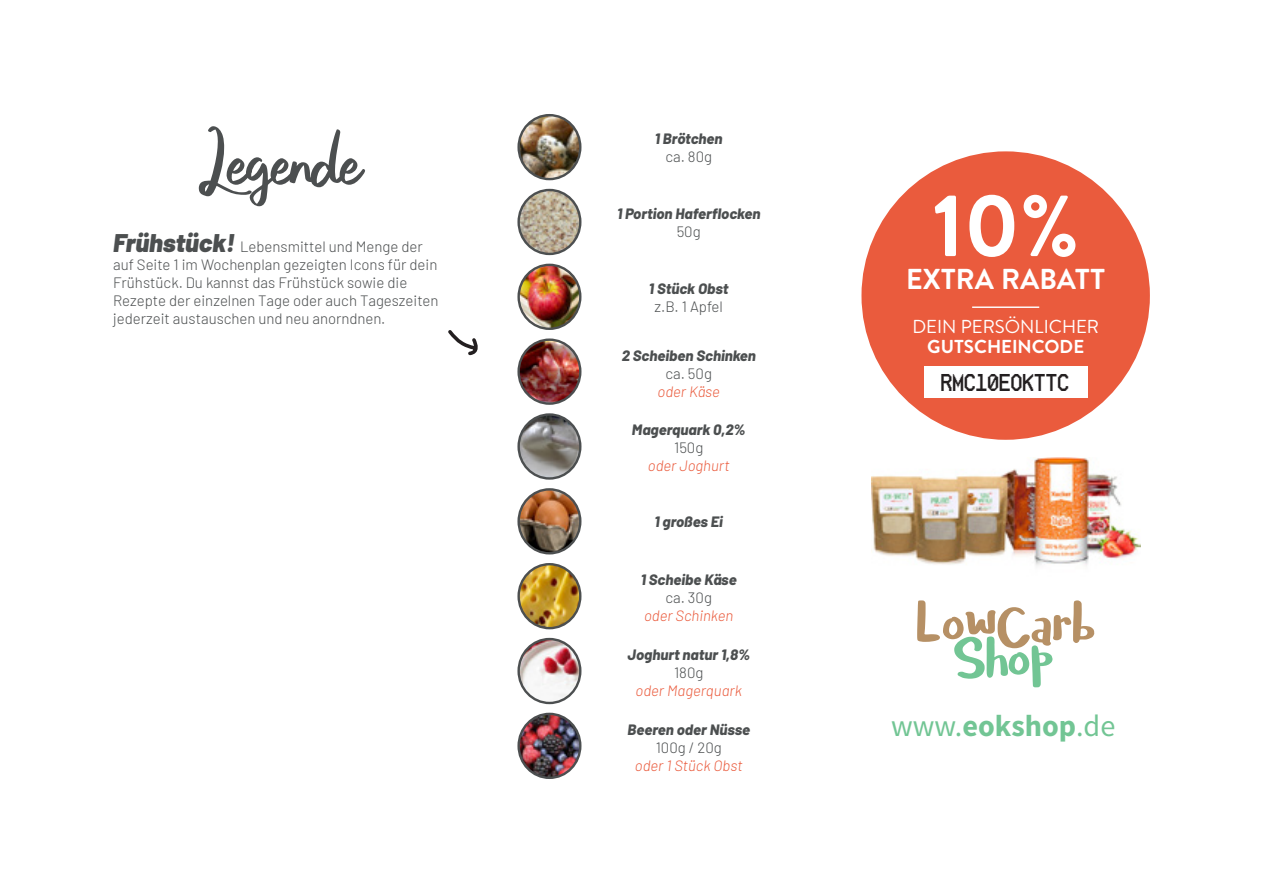
<style>
.page{position:relative;width:1263px;height:893px;background:#fff}
.page>*{position:absolute;margin:0;border:0;box-sizing:border-box;transform-origin:0 0}
.t1{font:105px "Sweet Buttermilk Free Script";letter-spacing:-.025em;color:#4c4f50}
.t2{font:700 86.4px "Brandon Text";color:#fff}
.t3{font:30.3px "Source Sans Pro";color:#72c594}
.t4{font:700 28.8px "Brandon Text";color:#fff}
.t5{font:25.95px "Ticketing";color:#231f20}
.t6{font:18.75px "Brandon Text";color:#fff}
.t7{font:700 18.75px "Brandon Text";color:#fff}
.t8{font:300 15px/18px "Barlow";color:#4c4f50}
.t9{font:italic 800 15px "Barlow";color:#4c4f50}
.t10{font:italic 300 15px "Barlow";color:#ea5b3d}
.s1{font-weight:900;font-style:italic;font-size:25.5px}
.s2{font-weight:700}
</style>
<div class="page">
<img style="left:520px;top:115px;width:60px;height:64px">
<div style="left:517px;top:114px;width:64px;height:66px;border:2px solid #4c4f50;border-radius:50%"></div>
<img style="left:520px;top:190px;width:60px;height:64px">
<div style="left:517px;top:189px;width:64px;height:66px;border:2px solid #4c4f50;border-radius:50%"></div>
<img style="left:520px;top:265px;width:60px;height:64px">
<div style="left:517px;top:264px;width:64px;height:66px;border:2px solid #4c4f50;border-radius:50%"></div>
<img style="left:520px;top:341px;width:60px;height:63px">
<div style="left:517px;top:338px;width:64px;height:67px;border:2px solid #4c4f50;border-radius:50%"></div>
<img style="left:520px;top:414px;width:60px;height:64px">
<div style="left:517px;top:413px;width:64px;height:67px;border:2px solid #4c4f50;border-radius:50%"></div>
<img style="left:520px;top:489px;width:60px;height:64px">
<div style="left:517px;top:488px;width:64px;height:66px;border:2px solid #4c4f50;border-radius:50%"></div>
<img style="left:520px;top:564px;width:60px;height:64px">
<div style="left:517px;top:563px;width:64px;height:66px;border:2px solid #4c4f50;border-radius:50%"></div>
<img style="left:520px;top:639px;width:60px;height:64px">
<div style="left:517px;top:638px;width:64px;height:66px;border:2px solid #4c4f50;border-radius:50%"></div>
<img style="left:520px;top:714px;width:60px;height:64px">
<div style="left:517px;top:713px;width:64px;height:66px;border:2px solid #4c4f50;border-radius:50%"></div>
<div style="left:861px;top:151px;width:289px;height:289px;background:#ea5b3d;border-radius:50%"></div>
<hr style="left:972px;top:306px;width:67px;height:2px;background:#fff">
<div style="left:924px;top:366px;width:163px;height:32px;background:#fff"></div>
<img style="left:871px;top:457px;width:269px;height:109px">
<svg style="left:917px;top:600px;width:177px;height:87px"></svg>
<svg style="left:448px;top:330px;width:30px;height:26px"></svg>
<h1 class="t1" style="left:199px;top:115px;width:165px">Legende</h1>
<p class="t8" style="left:113px;top:237px;width:327px"><span class="s1">Frühstück!</span> Lebensmittel und Menge der auf Seite 1 im Wochenplan gezeigten Icons für dein Frühstück. Du kannst das Frühstück sowie die Rezepte der einzelnen Tage oder auch Tageszeiten jederzeit austauschen und neu anorndnen.</p>
<p class="t9" style="left:655px;top:128px;width:69px">1 Brötchen</p>
<p class="t8" style="left:665px;top:147px;width:48px">ca. 80g</p>
<p class="t9" style="left:617px;top:203px;width:145px">1 Portion Haferflocken</p>
<p class="t8" style="left:677px;top:222px;width:26px">50g</p>
<p class="t9" style="left:649px;top:277px;width:81px">1 Stück Obst</p>
<p class="t8" style="left:654px;top:297px;width:70px">z.B. 1 Apfel</p>
<p class="t9" style="left:622px;top:344px;width:136px">2 Scheiben Schinken</p>
<p class="t8" style="left:665px;top:363px;width:48px">ca. 50g</p>
<p class="t10" style="left:657px;top:381px;width:64px">oder Käse</p>
<p class="t9" style="left:632px;top:418px;width:115px">Magerquark 0,2%</p>
<p class="t8" style="left:674px;top:437px;width:31px">150g</p>
<p class="t10" style="left:648px;top:455px;width:83px">oder Joghurt</p>
<p class="t9" style="left:654px;top:511px;width:70px">1 großes Ei</p>
<p class="t9" style="left:641px;top:569px;width:97px">1 Scheibe Käse</p>
<p class="t8" style="left:665px;top:588px;width:48px">ca. 30g</p>
<p class="t10" style="left:644px;top:605px;width:91px">oder Schinken</p>
<p class="t9" style="left:627px;top:644px;width:124px">Joghurt natur 1,8%</p>
<p class="t8" style="left:674px;top:663px;width:31px">180g</p>
<p class="t10" style="left:635px;top:680px;width:108px">oder Magerquark</p>
<p class="t9" style="left:627px;top:718px;width:124px">Beeren oder Nüsse</p>
<p class="t8" style="left:656px;top:737px;width:68px">100g / 20g</p>
<p class="t10" style="left:635px;top:755px;width:109px">oder 1 Stück Obst</p>
<h2 class="t2" style="left:932px;top:166px;width:149px">10%</h2>
<h3 class="t4" style="left:906px;top:259px;width:200px">EXTRA RABATT</h3>
<p class="t6" style="left:912px;top:314px;width:188px">DEIN PERSÖNLICHER</p>
<p class="t7" style="left:927px;top:334px;width:158px">GUTSCHEINCODE</p>
<h3 class="t5" style="left:941px;top:369px;width:130px">RMC10EOKTTC</h3>
<h3 class="t3" style="left:891px;top:707px;width:226px">www.<span class="s2">eokshop</span>.de</h3>
</div>
